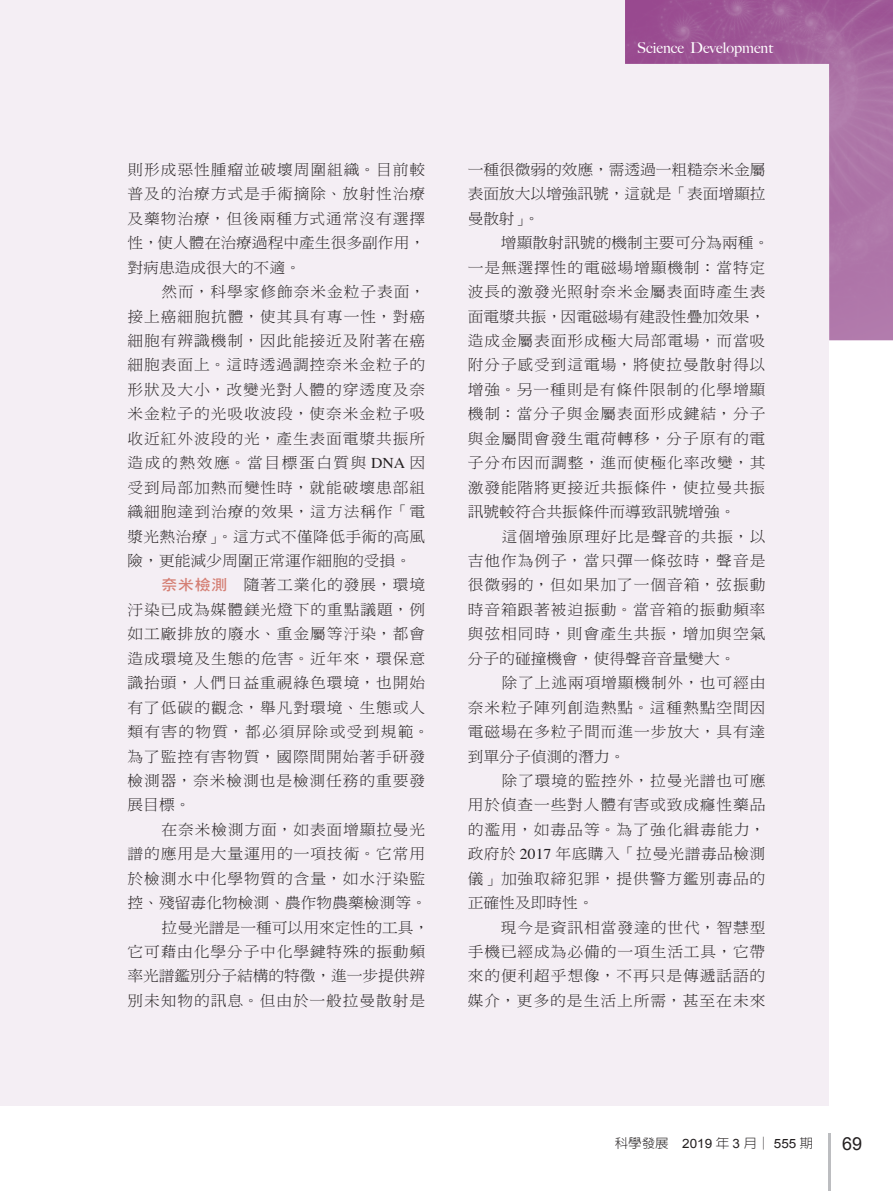
<style>
.page{position:relative;width:893px;height:1191px;background:#fff}
.page>*{position:absolute;margin:0;border:0;box-sizing:border-box;transform-origin:0 0}
.t1{font:18px "Arial";color:#231f20}
.內文{font:15px/24.5px "DF Ming Std W3";letter-spacing:.055em;color:#231f20;text-align:justify;scale:1.05 1}
.t2{font:500 15px "Big Caslon";color:#fff}
.t3{font:300 12.9px "AR New Hei B5";color:#231f20;scale:1.05 1}
.s1{font-family:"Times"}
.s2{font-family:"DF Hei Std W7";color:#d47e73}
.s3{font-family:"Arial";font-weight:400}
</style>
<div class="page">
<div style="left:0;top:0;width:829px;height:1106px;background:#f4eef4"></div>
<hr style="left:828px;top:1133px;width:2px;height:58px;background:#bcbdc0">
<img style="left:625px;top:0;width:268px;height:340px">
<p class="內文" style="left:128px;top:157px;width:285px">則形成惡性腫瘤並破壞周圍組織。目前較普及的治療方式是手術摘除、放射性治療及藥物治療，但後兩種方式通常沒有選擇性，使人體在治療過程中產生很多副作用，對病患造成很大的不適。</p>
<p class="內文" style="left:128px;top:279px;width:285px;text-indent:34px">然而，科學家修飾奈米金粒子表面，接上癌細胞抗體，使其具有專一性，對癌細胞有辨識機制，因此能接近及附著在癌細胞表面上。這時透過調控奈米金粒子的形狀及大小，改變光對人體的穿透度及奈米金粒子的光吸收波段，使奈米金粒子吸收近紅外波段的光，產生表面電漿共振所造成的熱效應。當目標蛋白質與 <span class="s1">DNA</span> 因受到局部加熱而變性時，就能破壞患部組織細胞達到治療的效果，這方法稱作「電漿光熱治療」。這方式不僅降低手術的高風險，更能減少周圍正常運作細胞的受損。</p>
<p class="內文" style="left:128px;top:572px;width:289px;text-align:left;text-indent:34px"><span class="s2">奈米檢測</span>　隨著工業化的發展，環境汙染已成為媒體鎂光燈下的重點議題，例如工廠排放的廢水、重金屬等汙染，都會造成環境及生態的危害。近年來，環保意識抬頭，人們日益重視綠色環境，也開始有了低碳的觀念，舉凡對環境、生態或人類有害的物質，都必須屏除或受到規範。為了監控有害物質，國際間開始著手研發檢測器，奈米檢測也是檢測任務的重要發展目標。</p>
<p class="內文" style="left:128px;top:817px;width:286px;text-indent:34px">在奈米檢測方面，如表面增顯拉曼光譜的應用是大量運用的一項技術。它常用於檢測水中化學物質的含量，如水汙染監控、殘留毒化物檢測、農作物農藥檢測等。</p>
<p class="內文" style="left:128px;top:914px;width:289px;text-align:left;text-indent:34px">拉曼光譜是一種可以用來定性的工具，它可藉由化學分子中化學鍵特殊的振動頻率光譜鑑別分子結構的特徵，進一步提供辨別未知物的訊息。但由於一般拉曼散射是</p>
<p class="t2" style="left:637px;top:35px;width:137px">Science Development</p>
<p class="內文" style="left:468px;top:157px;width:285px">一種很微弱的效應，需透過一粗糙奈米金屬表面放大以增強訊號，這就是「表面增顯拉曼散射」。</p>
<p class="內文" style="left:468px;top:230px;width:289px;text-align:left;text-indent:33px">增顯散射訊號的機制主要可分為兩種。一是無選擇性的電磁場增顯機制：當特定波長的激發光照射奈米金屬表面時產生表面電漿共振，因電磁場有建設性疊加效果，造成金屬表面形成極大局部電場，而當吸附分子感受到這電場，將使拉曼散射得以增強。另一種則是有條件限制的化學增顯機制：當分子與金屬表面形成鍵結，分子與金屬間會發生電荷轉移，分子原有的電子分布因而調整，進而使極化率改變，其激發能階將更接近共振條件，使拉曼共振訊號較符合共振條件而導致訊號增強。</p>
<p class="內文" style="left:468px;top:523px;width:285px;text-indent:34px">這個增強原理好比是聲音的共振，以吉他作為例子，當只彈一條弦時，聲音是很微弱的，但如果加了一個音箱，弦振動時音箱跟著被迫振動。當音箱的振動頻率與弦相同時，則會產生共振，增加與空氣分子的碰撞機會，使得聲音音量變大。</p>
<p class="內文" style="left:468px;top:670px;width:285px;text-indent:34px">除了上述兩項增顯機制外，也可經由奈米粒子陣列創造熱點。這種熱點空間因電磁場在多粒子間而進一步放大，具有達到單分子偵測的潛力。</p>
<p class="內文" style="left:468px;top:768px;width:285px;text-indent:34px">除了環境的監控外，拉曼光譜也可應用於偵查一些對人體有害或致成癮性藥品的濫用，如毒品等。為了強化緝毒能力，政府於 <span class="s1">2017</span> 年底購入「拉曼光譜毒品檢測儀」加強取締犯罪，提供警方鑑別毒品的正確性及即時性。</p>
<p class="內文" style="left:468px;top:914px;width:285px;text-indent:33px">現今是資訊相當發達的世代，智慧型手機已經成為必備的一項生活工具，它帶來的便利超乎想像，不再只是傳遞話語的媒介，更多的是生活上所需，甚至在未來</p>
<p class="t3" style="left:615px;top:1136px;width:190px">科學發展 <span class="s3">2019</span> 年 <span class="s3">3</span> 月│ <span class="s3">555</span> 期</p>
<p class="t1" style="left:842px;top:1131px;width:22px">69</p>
</div>
